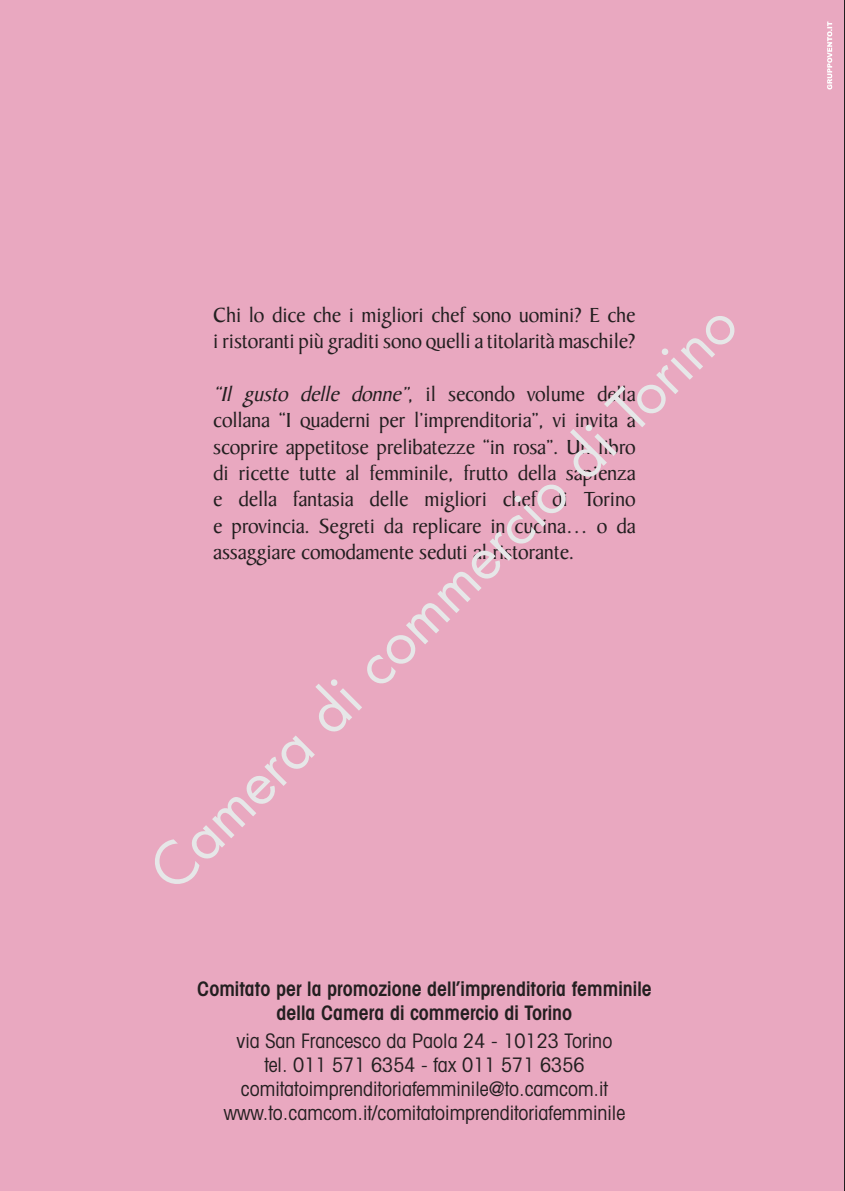
<style>
.page{position:relative;width:845px;height:1191px;background:#fff}
.page>*{position:absolute;margin:0;border:0;box-sizing:border-box;transform-origin:0 0}
.t1{font:57.6px "Futura";color:#e6e7e8}
.t2{font:22px/26.4px "Baker Signet+WXSALE";letter-spacing:-.01em;color:#231f20}
.t3{font:20px/24px "Avant Garde Cond Book+SQPKIM";color:#231f20;text-align:center}
.t4{font:20px/24px "Avant Garde Cond Demi+SVWDBL";color:#231f20;text-align:center}
.s1{font-style:italic}
</style>
<div class="page">
<div style="left:0;top:0;width:844px;height:1191px;background:#e9a8c0"></div>
<hr style="left:844px;top:0;width:1px;height:1191px;background:#231f20">
<svg style="left:827px;top:21px;width:5px;height:68px"></svg>
<p class="t2" style="left:213px;top:304px;width:424px">Chi lo dice che i migliori chef sono uomini? E che i ristoranti più graditi sono quelli a titolarità maschile?</p>
<p class="t2" style="left:213px;top:383px;width:424px;text-align:justify"><span class="s1">“Il gusto delle donne”</span>, il secondo volume della collana “I quaderni per l’imprenditoria”, vi invita a scoprire appetitose prelibatezze “in rosa”. Un libro di ricette tutte al femminile, frutto della sapienza e della fantasia delle migliori chef di Torino e provincia. Segreti da replicare in cucina… o da assaggiare comodamente seduti al ristorante.</p>
<h1 class="t1" style="left:142px;top:860px;width:801px;rotate:-45deg">Camera di commercio di Torino</h1>
<p class="t4" style="left:197px;top:977px;width:456px">Comitato per la promozione dell’imprenditoria femminile della Camera di commercio di Torino</p>
<p class="t3" style="left:224px;top:1029px;width:403px">via San Francesco da Paola 24 - 10123 Torino tel. 011 571 6354 - fax 011 571 6356 comitatoimprenditoriafemminile@to.camcom.it www.to.camcom.it/comitatoimprenditoriafemminile</p>
</div>
